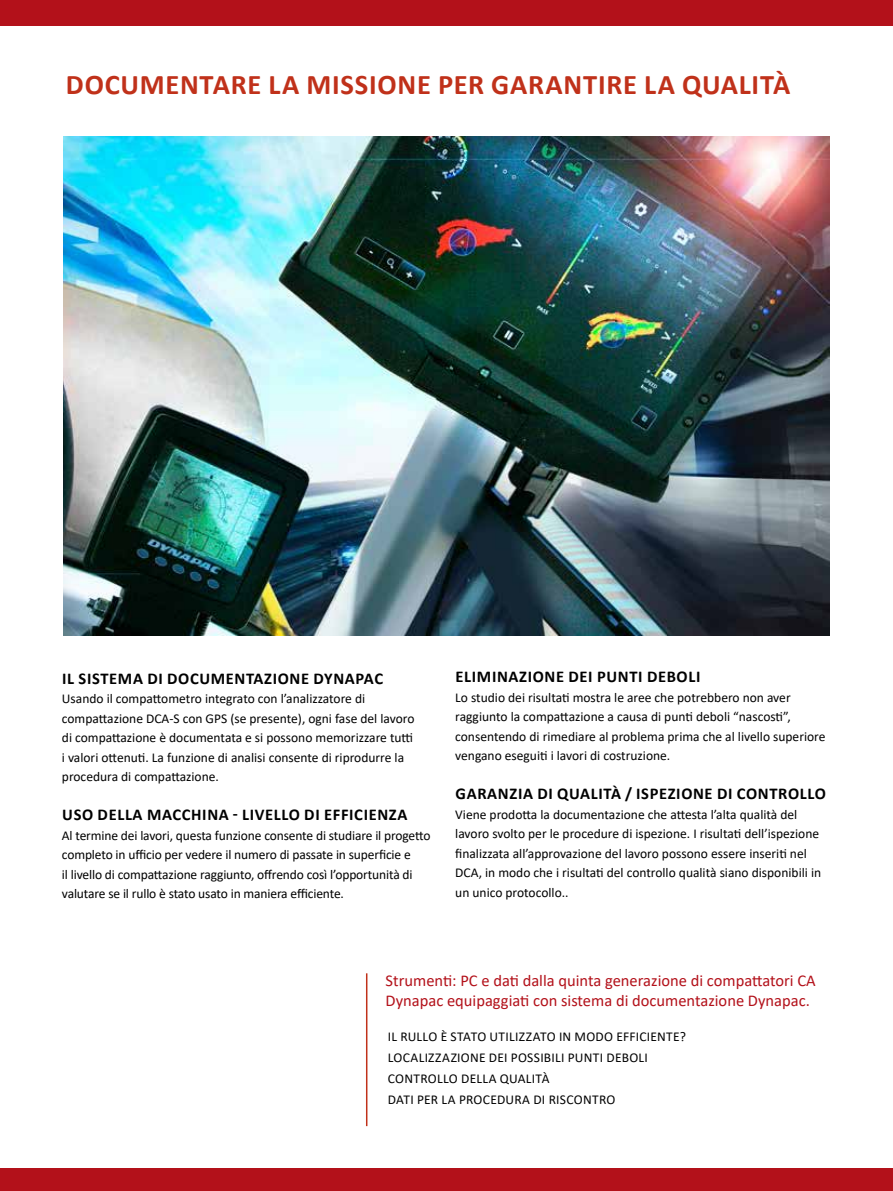
<style>
.page{position:relative;width:893px;height:1191px;background:#fff}
.page>*{position:absolute;margin:0;border:0;box-sizing:border-box;transform-origin:0 0}
.t1{font:700 28.5px "Calibri";letter-spacing:.025em;color:#c0311a}
.t2{font:700 16.5px "Calibri";letter-spacing:.04em;color:#000}
.t3{font:16.5px/19.8px "Calibri";color:#b3111a}
.t4{font:13.5px/19.5px "Calibri";color:#000}
.t5{font:13.5px/21px "Calibri";letter-spacing:.02em;color:#000}
</style>
<div class="page">
<div style="left:0;top:1168px;width:893px;height:23px;background:#b3111a"></div>
<div style="left:0;top:0;width:893px;height:26px;background:#b3111a"></div>
<hr style="left:366px;top:973px;width:1px;height:153px;background:#c0311a">
<img style="left:64px;top:136px;width:765px;height:500px">
<h1 class="t1" style="left:66px;top:64px;width:726px">DOCUMENTARE LA MISSIONE PER GARANTIRE LA QUALITÀ</h1>
<p class="t2" style="left:62px;top:666px;width:322px">IL SISTEMA DI DOCUMENTAZIONE DYNAPAC</p>
<p class="t4" style="left:62px;top:688px;width:354px">Usando il compattometro integrato con l’analizzatore di compattazione DCA-S con GPS (se presente), ogni fase del lavoro di compattazione è documentata e si possono memorizzare tutti i valori ottenuti. La funzione di analisi consente di riprodurre la procedura di compattazione.</p>
<p class="t2" style="left:62px;top:803px;width:347px">USO DELLA MACCHINA - LIVELLO DI EFFICIENZA</p>
<p class="t4" style="left:62px;top:825px;width:370px">Al termine dei lavori, questa funzione consente di studiare il progetto completo in ufficio per vedere il numero di passate in superficie e<br>il livello di compattazione raggiunto, offrendo così l’opportunità di valutare se il rullo è stato usato in maniera efficiente.</p>
<p class="t2" style="left:456px;top:665px;width:246px">ELIMINAZIONE DEI PUNTI DEBOLI</p>
<p class="t4" style="left:455px;top:687px;width:372px">Lo studio dei risultati mostra le aree che potrebbero non aver raggiunto la compattazione a causa di punti deboli “nascosti”, consentendo di rimediare al problema prima che al livello superiore vengano eseguiti i lavori di costruzione.</p>
<p class="t2" style="left:456px;top:782px;width:372px">GARANZIA DI QUALITÀ / ISPEZIONE DI CONTROLLO</p>
<p class="t4" style="left:455px;top:804px;width:367px">Viene prodotta la documentazione che attesta l’alta qualità del lavoro svolto per le procedure di ispezione. I risultati dell’ispezione finalizzata all’approvazione del lavoro possono essere inseriti nel DCA, in modo che i risultati del controllo qualità siano disponibili in un unico protocollo..</p>
<p class="t3" style="left:386px;top:970px;width:432px">Strumenti: PC e dati dalla quinta generazione di compattatori CA<br>Dynapac equipaggiati con sistema di documentazione Dynapac.</p>
<p class="t5" style="left:388px;top:1025px;width:300px">IL RULLO È STATO UTILIZZATO IN MODO EFFICIENTE?<br>LOCALIZZAZIONE DEI POSSIBILI PUNTI DEBOLI CONTROLLO DELLA QUALITÀ<br>DATI PER LA PROCEDURA DI RISCONTRO</p>
</div>
